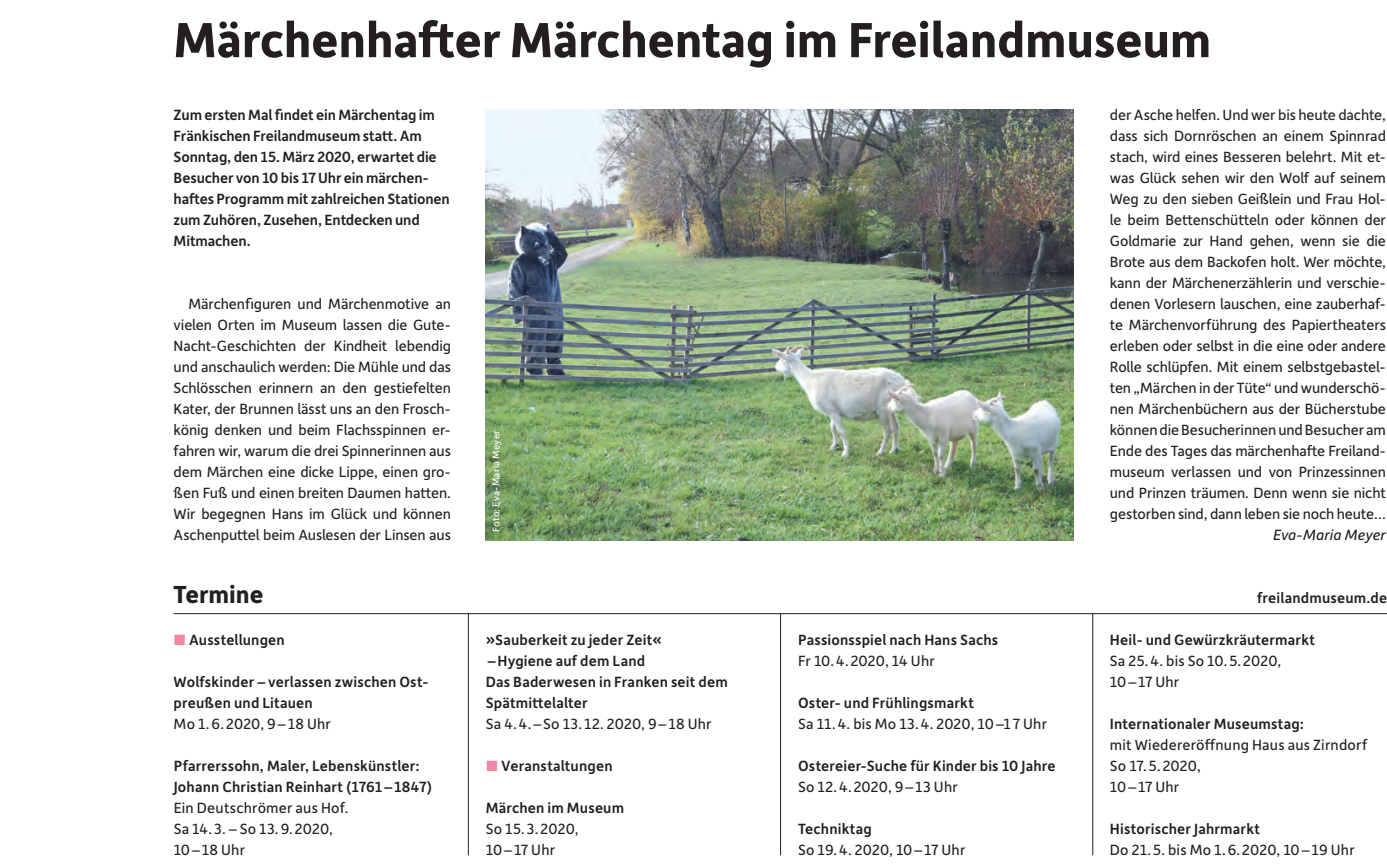
<style>
.page{position:relative;width:1387px;height:868px;background:#fff}
.page>*{position:absolute;margin:0;border:0;box-sizing:border-box;transform-origin:0 0}
.t1{font:700 52.5px "Depot New";letter-spacing:-.005em;color:#231f20}
.t2{font:700 26.25px "Depot New";color:#231f20}
.t3{font:15.75px/21px "Depot New";letter-spacing:.005em;color:#231f20}
.t4{font:500 15.75px/21px "Depot New";letter-spacing:.01em;color:#231f20}
.t5{font:500 15.75px/21px "Depot New";letter-spacing:-.01em;color:#231f20}
.t6{font:italic 15.75px "Depot New";letter-spacing:.005em;color:#231f20}
.t7{font:10.5px "Depot New";letter-spacing:.02em;color:#fff}
.s1{color:#f386a3}
</style>
<div class="page">
<hr style="left:174px;top:613px;width:1212px;height:1px;background:#231f20">
<hr style="left:468px;top:613px;width:1px;height:242px;background:#231f20">
<hr style="left:780px;top:613px;width:1px;height:242px;background:#231f20">
<hr style="left:1092px;top:613px;width:1px;height:242px;background:#231f20">
<img style="left:486px;top:109px;width:588px;height:431px">
<h1 class="t1" style="left:174px;top:5px;width:1039px">Märchenhafter Märchentag im Freilandmuseum</h1>
<p class="t5" style="left:174px;top:104px;width:278px">Zum ersten Mal findet ein Märchentag im Fränkischen Freilandmuseum statt. Am Sonntag, den 15. März 2020, erwartet die Besucher von 10 bis 17 Uhr ein märchen&shy;haftes Programm mit zahlreichen Stationen zum Zuhören, Zusehen, Entdecken und Mitmachen.</p>
<p class="t3" style="left:174px;top:293px;width:279px;text-align:justify;text-indent:15px">Märchenfiguren und Märchenmotive an vielen Orten im Museum lassen die Gute-Nacht-Geschichten der Kindheit lebendig und anschaulich werden: Die Mühle und das Schlösschen erinnern an den gestiefelten Kater, der Brunnen lässt uns an den Frosch&shy;könig denken und beim Flachsspinnen er&shy;fahren wir, warum die drei Spinnerinnen aus dem Märchen eine dicke Lippe, einen gro&shy;ßen Fuß und einen breiten Daumen hatten.<br>Wir begegnen Hans im Glück und können Aschenputtel beim Auslesen der Linsen aus</p>
<p class="t7" style="left:489px;top:532px;width:104px;rotate:-90deg">Foto: Eva-Maria Meyer</p>
<p class="t3" style="left:1109px;top:104px;width:278px;text-align:justify">der Asche helfen. Und wer bis heute dachte, dass sich Dornröschen an einem Spinnrad stach, wird eines Besseren belehrt. Mit et&shy;was Glück sehen wir den Wolf auf seinem Weg zu den sieben Geißlein und Frau Hol&shy;le beim Bettenschütteln oder können der Goldmarie zur Hand gehen, wenn sie die Brote aus dem Backofen holt. Wer möchte, kann der Märchenerzählerin und verschie&shy;denen Vorlesern lauschen, eine zauberhaf&shy;te Märchenvorführung des Papiertheaters erleben oder selbst in die eine oder andere Rolle schlüpfen. Mit einem selbstgebastel&shy;ten „Märchen in der Tüte“ und wunderschö&shy;nen Märchenbüchern aus der Bücherstube können die Besucherinnen und Besucher am Ende des Tages das märchenhafte Freiland&shy;museum verlassen und von Prinzessinnen und Prinzen träumen. Denn wenn sie nicht gestorben sind, dann leben sie noch heute…</p>
<p class="t6" style="left:1273px;top:525px;width:114px">Eva-Maria Meyer</p>
<h2 class="t2" style="left:174px;top:577px;width:91px">Termine</h2>
<p class="t4" style="left:1257px;top:587px;width:131px">freilandmuseum.de</p>
<p class="t4" style="left:174px;top:629px;width:113px"><span class="s1">■</span> Ausstellungen</p>
<p class="t4" style="left:174px;top:671px;width:256px">Wolfskinder – verlassen zwischen Ost&shy;preußen und Litauen</p>
<p class="t3" style="left:174px;top:713px;width:159px">Mo 1.6. 2020, 9–18 Uhr</p>
<p class="t4" style="left:174px;top:755px;width:260px">Pfarrerssohn, Maler, Lebenskünstler:<br>Johann Christian Reinhart (1761 – 1847)</p>
<p class="t3" style="left:174px;top:797px;width:176px">Ein Deutschrömer aus Hof.<br>Sa 14. 3. – So 13.9. 2020,<br>10–18 Uhr</p>
<p class="t4" style="left:798px;top:629px;width:202px">Passionsspiel nach Hans Sachs</p>
<p class="t3" style="left:798px;top:650px;width:138px">Fr 10.4. 2020, 14 Uhr</p>
<p class="t4" style="left:798px;top:692px;width:177px">Oster- und Frühlingsmarkt</p>
<p class="t3" style="left:798px;top:713px;width:250px">Sa 11.4. bis Mo 13.4. 2020, 10–1 7 Uhr</p>
<p class="t4" style="left:798px;top:755px;width:259px">Ostereier-Suche für Kinder bis 10 Jahre</p>
<p class="t3" style="left:798px;top:776px;width:161px">So 12.4.2020, 9–13 Uhr</p>
<p class="t4" style="left:798px;top:818px;width:75px">Techniktag</p>
<p class="t3" style="left:798px;top:839px;width:169px">So 19.4. 2020, 10–17 Uhr</p>
<p class="t4" style="left:1109px;top:629px;width:207px">Heil- und Gewürzkräutermarkt</p>
<p class="t3" style="left:1109px;top:650px;width:173px">Sa 25.4. bis So 10.5. 2020,<br>10–17 Uhr</p>
<p class="t4" style="left:1109px;top:713px;width:196px">Internationaler Museumstag:</p>
<p class="t3" style="left:1109px;top:734px;width:259px">mit Wiedereröffnung Haus aus Zirndorf<br>So 17.5. 2020,<br>10–17 Uhr</p>
<p class="t4" style="left:1109px;top:818px;width:152px">Historischer Jahrmarkt</p>
<p class="t3" style="left:1109px;top:839px;width:246px">Do 21.5. bis Mo 1.6. 2020, 10– 19 Uhr</p>
<p class="t4" style="left:486px;top:629px;width:243px">»Sauberkeit zu jeder Zeit« –Hygiene auf dem Land<br>Das Baderwesen in Franken seit dem<br>Spätmittelalter</p>
<p class="t3" style="left:486px;top:713px;width:227px">Sa 4.4.–So 13.12. 2020, 9–18 Uhr</p>
<p class="t4" style="left:486px;top:755px;width:128px"><span class="s1">■</span> Veranstaltungen</p>
<p class="t4" style="left:486px;top:797px;width:140px">Märchen im Museum</p>
<p class="t3" style="left:486px;top:818px;width:94px">So 15. 3. 2020,<br>10–17 Uhr</p>
</div>
